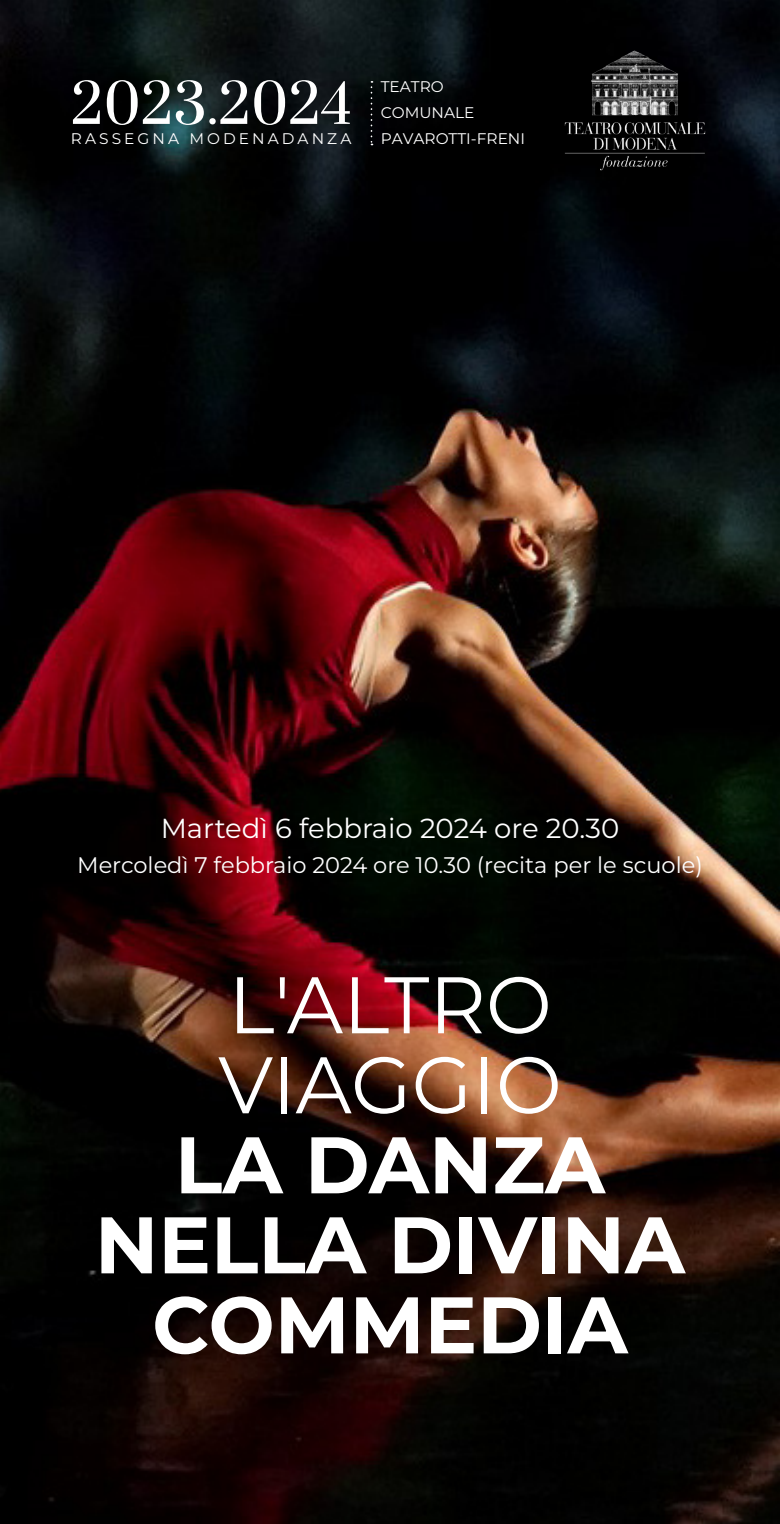
<style>
.page{position:relative;width:780px;height:1524px;background:#fff}
.page>*{position:absolute;margin:0;border:0;box-sizing:border-box;transform-origin:0 0}
.t1{font:700 80px/80px "Montserrat";color:#fff;text-align:center}
.t2{font:80px "Montserrat";color:#fff}
.t3{font:53.5px "Prata";color:#fff}
.t4{font:27.5px "Montserrat";color:#fff}
.t5{font:22.5px "Montserrat";color:#fff}
.t6{font:15.25px "Montserrat";color:#fff}
.t7{font:15.25px "Montserrat";letter-spacing:.2em;color:#fff}
</style>
<div class="page">
<img style="left:0;top:0;width:780px;height:1524px">
<img style="left:561px;top:43px;width:148px;height:130px">
<svg style="left:370px;top:81px;width:2px;height:64px"></svg>
<p class="t3" style="left:71px;top:60px;width:283px">2023.2024</p>
<p class="t6" style="left:381px;top:76px;width:64px">TEATRO</p>
<p class="t6" style="left:381px;top:102px;width:95px">COMUNALE</p>
<p class="t6" style="left:381px;top:128px;width:146px">PAVAROTTI-FRENI</p>
<p class="t7" style="left:71px;top:128px;width:282px">RASSEGNA MODENADANZA</p>
<p class="t4" style="left:161px;top:810px;width:460px">Martedì 6 febbraio 2024 ore 20.30</p>
<p class="t5" style="left:77px;top:850px;width:627px">Mercoledì 7 febbraio 2024 ore 10.30 (recita per le scuole)</p>
<p class="t2" style="left:228px;top:951px;width:325px">L'ALTRO</p>
<p class="t2" style="left:218px;top:1031px;width:345px">VIAGGIO</p>
<p class="t1" style="left:95px;top:1123px;width:591px">LA DANZA<br>NELLA DIVINA<br>COMMEDIA</p>
</div>
